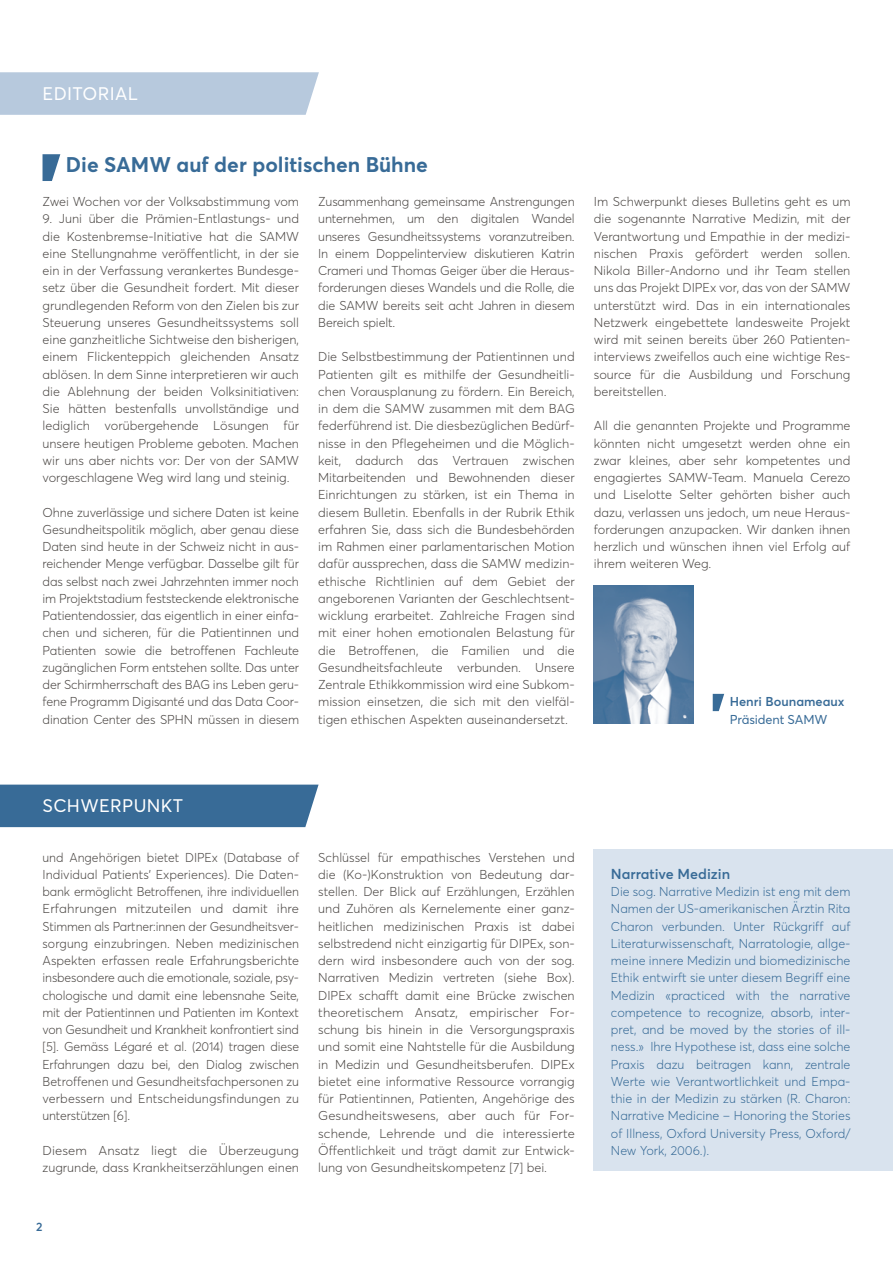
<style>
.page{position:relative;width:893px;height:1263px;background:#fff}
.page>*{position:absolute;margin:0;border:0;box-sizing:border-box;transform-origin:0 0}
.t1{font:700 21px "Averta Std";color:#386b97}
.t2{font:18px "Averta Std";letter-spacing:.02em;color:#fff}
.t3{font:600 14.25px "Averta Std";color:#386b97}
.t4{font:300 12.75px/17.2px "Averta Std";color:#4b4744;text-align:justify}
.t5{font:300 12.75px/17.2px "Averta Std";color:#386b97;text-align:justify}
.t6{font:600 12.75px "Averta Std";color:#386b97}
.t7{font:12.75px "Averta Std";letter-spacing:-.01em;color:#386b97}
.t8{font:600 12px "Averta Std";color:#386b97}
</style>
<div class="page">
<div style="left:0;top:72px;width:319px;height:43px;background:#b7c9dd"></div>
<div style="left:0;top:785px;width:319px;height:42px;background:#386b97"></div>
<svg style="left:43px;top:154px;width:17px;height:27px"></svg>
<svg style="left:713px;top:694px;width:11px;height:17px"></svg>
<img style="left:594px;top:586px;width:100px;height:138px">
<div style="left:594px;top:850px;width:299px;height:321px;background:#d9e3ee"></div>
<h2 class="t2" style="left:43px;top:82px;width:97px">EDITORIAL</h2>
<h1 class="t1" style="left:66px;top:151px;width:364px">Die SAMW auf der politischen Bühne</h1>
<p class="t4" style="left:43px;top:193px;width:258px">Zwei Wochen vor der Volksabstimmung vom</p>
<p class="t4" style="left:43px;top:210px;width:258px">9. Juni über die Prämien-Entlastungs- und die Kostenbremse-Initiative hat die SAMW eine Stellungnahme veröffentlicht, in der sie ein in der Verfassung verankertes Bundesge&shy;setz über die Gesundheit fordert. Mit dieser grundlegenden Reform von den Zielen bis zur Steuerung unseres Gesundheitssystems soll eine ganzheitliche Sichtweise den bisherigen, einem Flickenteppich gleichenden Ansatz ablösen. In dem Sinne interpretieren wir auch die Ablehnung der beiden Volksinitiativen:<br>Sie hätten bestenfalls unvollständige und lediglich vorübergehende Lösungen für unsere heutigen Probleme geboten. Machen wir uns aber nichts vor: Der von der SAMW vorgeschlagene Weg wird lang und steinig.</p>
<p class="t4" style="left:43px;top:503px;width:258px">Ohne zuverlässige und sichere Daten ist keine Gesundheitspolitik möglich, aber genau diese Daten sind heute in der Schweiz nicht in aus&shy;reichender Menge verfügbar. Dasselbe gilt für das selbst nach zwei Jahrzehnten immer noch im Projektstadium feststeckende elektronische Patientendossier, das eigentlich in einer einfa&shy;chen und sicheren, für die Patientinnen und Patienten sowie die betroffenen Fachleute zugänglichen Form entstehen sollte. Das unter der Schirmherrschaft des BAG ins Leben geru&shy;fene Programm Digisanté und das Data Coor&shy;dination Center des SPHN müssen in diesem</p>
<p class="t4" style="left:318px;top:193px;width:258px">Zusammenhang gemeinsame Anstrengungen unternehmen, um den digitalen Wandel unseres Gesundheitssystems voranzutreiben.<br>In einem Doppelinterview diskutieren Katrin Crameri und Thomas Geiger über die Heraus&shy;forderungen dieses Wandels und die Rolle, die die SAMW bereits seit acht Jahren in diesem Bereich spielt.</p>
<p class="t4" style="left:318px;top:348px;width:258px">Die Selbstbestimmung der Patientinnen und Patienten gilt es mithilfe der Gesundheitli&shy;chen Vorausplanung zu fördern. Ein Bereich, in dem die SAMW zusammen mit dem BAG federführend ist. Die diesbezüglichen Bedürf&shy;nisse in den Pflegeheimen und die Möglich&shy;keit, dadurch das Vertrauen zwischen Mitarbeitenden und Bewohnenden dieser Einrichtungen zu stärken, ist ein Thema in diesem Bulletin. Ebenfalls in der Rubrik Ethik erfahren Sie, dass sich die Bundesbehörden im Rahmen einer parlamentarischen Motion dafür aussprechen, dass die SAMW medizin&shy;ethische Richtlinien auf dem Gebiet der angeborenen Varianten der Geschlechtsent&shy;wicklung erarbeitet. Zahlreiche Fragen sind mit einer hohen emotionalen Belastung für die Betroffenen, die Familien und die Gesundheitsfachleute verbunden. Unsere Zentrale Ethikkommission wird eine Subkom&shy;mission einsetzen, die sich mit den vielfäl&shy;tigen ethischen Aspekten auseinandersetzt.</p>
<p class="t4" style="left:594px;top:193px;width:258px">Im Schwerpunkt dieses Bulletins geht es um die sogenannte Narrative Medizin, mit der Verantwortung und Empathie in der medizi&shy;nischen Praxis gefördert werden sollen.<br>Nikola Biller-Andorno und ihr Team stellen uns das Projekt DIPEx vor, das von der SAMW unterstützt wird. Das in ein internationales Netzwerk eingebettete landesweite Projekt wird mit seinen bereits über 260 Patienten&shy;interviews zweifellos auch eine wichtige Res&shy;source für die Ausbildung und Forschung bereitstellen.</p>
<p class="t4" style="left:594px;top:417px;width:258px">All die genannten Projekte und Programme könnten nicht umgesetzt werden ohne ein zwar kleines, aber sehr kompetentes und engagiertes SAMW-Team. Manuela Cerezo und Liselotte Selter gehörten bisher auch dazu, verlassen uns jedoch, um neue Heraus&shy;forderungen anzupacken. Wir danken ihnen herzlich und wünschen ihnen viel Erfolg auf ihrem weiteren Weg.</p>
<p class="t6" style="left:730px;top:694px;width:116px">Henri Bounameaux</p>
<p class="t7" style="left:730px;top:711px;width:99px">Präsident SAMW</p>
<h2 class="t2" style="left:43px;top:795px;width:142px">SCHWERPUNKT</h2>
<p class="t4" style="left:43px;top:848px;width:258px">und Angehörigen bietet DIPEx (Database of Individual Patients’ Experiences). Die Daten&shy;bank ermöglicht Betroffenen, ihre individuellen Erfahrungen mitzuteilen und damit ihre Stimmen als Partner:innen der Gesundheitsver&shy;sorgung einzubringen. Neben medizinischen Aspekten erfassen reale Erfahrungsberichte insbesondere auch die emotionale, soziale, psy&shy;chologische und damit eine lebensnahe Seite, mit der Patientinnen und Patienten im Kontext von Gesundheit und Krankheit konfrontiert sind [5]. Gemäss Légaré et al. (2014) tragen diese Erfahrungen dazu bei, den Dialog zwischen Betroffenen und Gesundheitsfachpersonen zu verbessern und Entscheidungsfindungen zu unterstützen [6].</p>
<p class="t4" style="left:43px;top:1142px;width:258px">Diesem Ansatz liegt die Überzeugung zugrunde, dass Krankheitserzählungen einen</p>
<p class="t8" style="left:36px;top:1219px;width:8px">2</p>
<p class="t4" style="left:318px;top:848px;width:258px">Schlüssel für empathisches Verstehen und die (Ko-)Konstruktion von Bedeutung dar&shy;stellen. Der Blick auf Erzählungen, Erzählen und Zuhören als Kernelemente einer ganz&shy;heitlichen medizinischen Praxis ist dabei selbstredend nicht einzigartig für DIPEx, son&shy;dern wird insbesondere auch von der sog.<br>Narrativen Medizin vertreten (siehe Box).<br>DIPEx schafft damit eine Brücke zwischen theoretischem Ansatz, empirischer For&shy;schung bis hinein in die Versorgungspraxis und somit eine Nahtstelle für die Ausbildung in Medizin und Gesundheitsberufen. DIPEx bietet eine informative Ressource vorrangig für Patientinnen, Patienten, Angehörige des Gesundheitswesens, aber auch für For&shy;schende, Lehrende und die interessierte Öffentlichkeit und trägt damit zur Entwick&shy;lung von Gesundheitskompetenz [7] bei.</p>
<p class="t3" style="left:611px;top:865px;width:121px">Narrative Medizin</p>
<p class="t5" style="left:611px;top:883px;width:241px">Die sog. Narrative Medizin ist eng mit dem Namen der US-amerikanischen Ärztin Rita Charon verbunden. Unter Rückgriff auf Literaturwissenschaft, Narratologie, allge&shy;meine innere Medizin und biomedizinische Ethik entwirft sie unter diesem Begriff eine Medizin «practiced with the narrative competence to recognize, absorb, inter&shy;pret, and be moved by the stories of ill&shy;ness.» Ihre Hypothese ist, dass eine solche Praxis dazu beitragen kann, zentrale Werte wie Verantwortlichkeit und Empa&shy;thie in der Medizin zu stärken (R. Charon:<br>Narrative Medicine – Honoring the Stories of Illness, Oxford University Press, Oxford/ New York, 2006.).</p>
</div>
